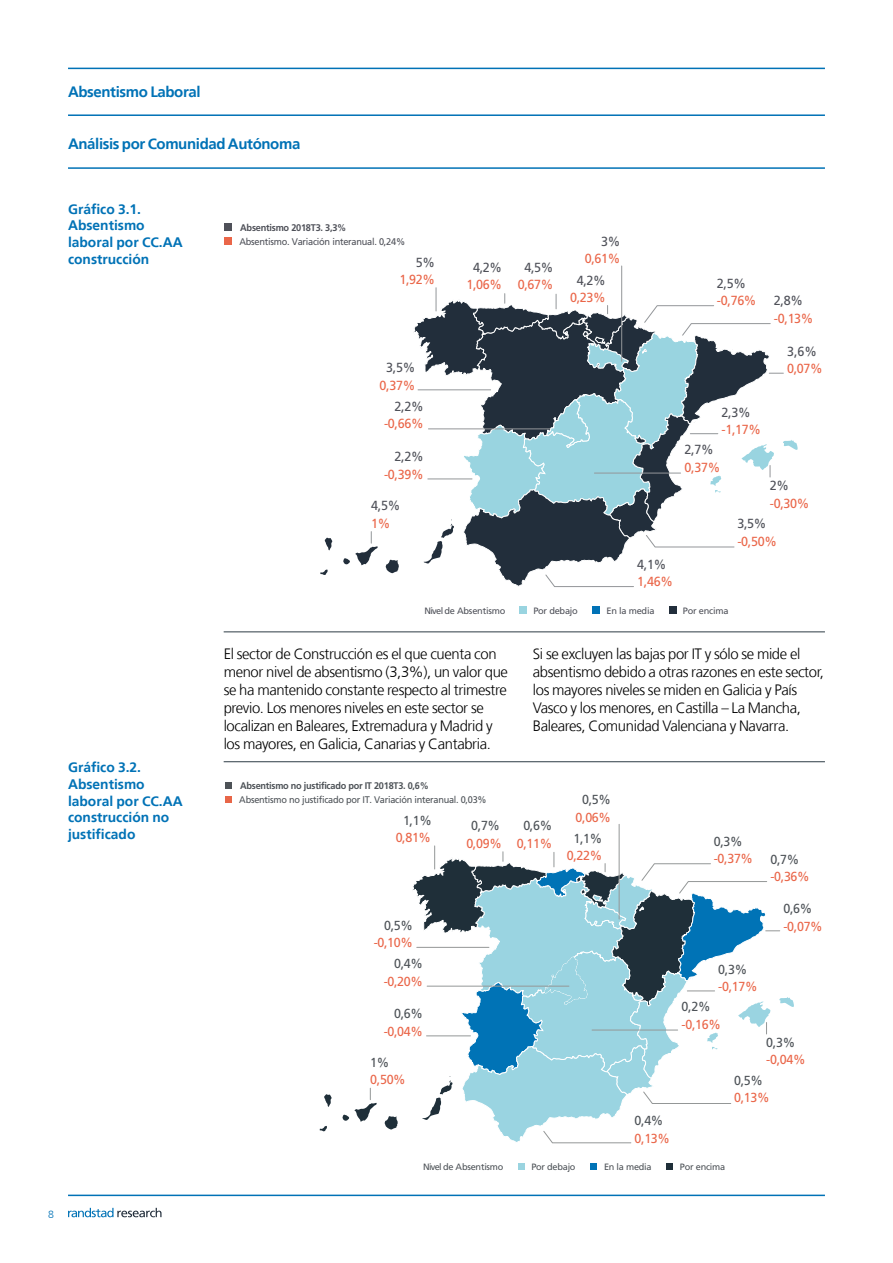
<style>
.page{position:relative;width:893px;height:1263px;background:#fff}
.page>*{position:absolute;margin:0;border:0;box-sizing:border-box;transform-origin:0 0}
.t1{font:300 15px/18px "Frutiger";letter-spacing:-.025em;color:#000}
.t2{font:700 15px "Frutiger";letter-spacing:-.025em;color:#0072b6}
.t3{font:700 13.8px/16.5px "Frutiger";color:#0072b6}
.t4{font:13.2px "Frutiger";letter-spacing:-.025em;color:#ea6649;scale:.95 1}
.t5{font:13.2px "Frutiger";color:#4f5159;scale:.95 1}
.t6{font:13.05px "Frutiger";letter-spacing:-.025em;color:#ea6649;scale:.95 1}
.t7{font:13.05px "Frutiger";color:#4d5257;scale:.95 1}
.t8{font:300 10.5px "Frutiger";color:#0072b6}
.t9{font:9.6px "Frutiger";letter-spacing:-.025em;color:#4d5257;scale:.95 1}
.t10{font:700 9.6px "Frutiger";letter-spacing:-.025em;color:#4d5257;scale:.95 1}
.t11{font:9.6px "Frutiger";letter-spacing:-.025em;color:#4f5159;scale:.95 1}
.t12{font:700 9.6px "Frutiger";letter-spacing:-.025em;color:#4f5159;scale:.95 1}
.t13{font:9.15px "Frutiger";letter-spacing:-.025em;color:#4f5159}
.t14{font:9.15px "Frutiger";letter-spacing:-.025em;color:#4d5257}
</style>
<div class="page">
<hr style="left:68px;top:1194px;width:757px;height:2px;background:#0072b6">
<hr style="left:68px;top:68px;width:757px;height:1px;background:#0072b6">
<hr style="left:68px;top:114px;width:757px;height:2px;background:#0072b6">
<hr style="left:68px;top:167px;width:757px;height:2px;background:#0072b6">
<svg style="left:68px;top:1208px;width:94px;height:9px"></svg>
<hr style="left:224px;top:761px;width:601px;height:1px;background:#2e3c45">
<hr style="left:224px;top:631px;width:601px;height:1px;background:#2e3c45">
<div style="left:225px;top:238px;width:7px;height:7px;background:#ea6649"></div>
<div style="left:225px;top:224px;width:7px;height:7px;background:#4f5159"></div>
<hr style="left:621px;top:266px;width:1px;height:95px;background:#939699">
<svg style="left:320px;top:288px;width:478px;height:299px"></svg>
<div style="left:519px;top:607px;width:7px;height:7px;background:#99d4e0"></div>
<div style="left:593px;top:607px;width:7px;height:7px;background:#0072b6"></div>
<div style="left:669px;top:607px;width:7px;height:7px;background:#222e3b"></div>
<hr style="left:619px;top:824px;width:1px;height:95px;background:#949797">
<div style="left:225px;top:796px;width:7px;height:7px;background:#e86648"></div>
<div style="left:225px;top:782px;width:7px;height:7px;background:#4d5257"></div>
<div style="left:518px;top:1163px;width:7px;height:7px;background:#9ad4e0"></div>
<div style="left:590px;top:1163px;width:7px;height:7px;background:#0073b6"></div>
<div style="left:666px;top:1163px;width:7px;height:7px;background:#1f2f39"></div>
<svg style="left:319px;top:846px;width:475px;height:298px"></svg>
<hr style="left:427px;top:986px;width:142px;height:1px;background:#949797">
<hr style="left:426px;top:1035px;width:44px;height:1px;background:#949797">
<p class="t2" style="left:68px;top:86px;width:134px">Absentismo Laboral</p>
<p class="t2" style="left:68px;top:137px;width:234px">Análisis por Comunidad Autónoma</p>
<p class="t3" style="left:68px;top:202px;width:116px">Gráfico 3.1.<br>Absentismo laboral por CC.AA construcción</p>
<p class="t3" style="left:68px;top:760px;width:116px">Gráfico 3.2.<br>Absentismo laboral por CC.AA construcción no justificado</p>
<p class="t8" style="left:48px;top:1210px;width:7px">8</p>
<p class="t12" style="left:240px;top:222px;width:113px">Absentismo 2018T3. 3,3%</p>
<p class="t11" style="left:239px;top:236px;width:176px">Absentismo. Variación interanual. 0,24%</p>
<p class="t5" style="left:416px;top:254px;width:22px">5%</p>
<p class="t4" style="left:399px;top:272px;width:39px">1,92%</p>
<p class="t5" style="left:386px;top:360px;width:32px">3,5%</p>
<p class="t4" style="left:380px;top:378px;width:39px">0,37%</p>
<p class="t5" style="left:395px;top:399px;width:32px">2,2%</p>
<p class="t4" style="left:384px;top:416px;width:43px">-0,66%</p>
<p class="t5" style="left:395px;top:449px;width:32px">2,2%</p>
<p class="t4" style="left:384px;top:466px;width:43px">-0,39%</p>
<p class="t5" style="left:371px;top:498px;width:32px">4,5%</p>
<p class="t4" style="left:371px;top:515px;width:22px">1%</p>
<p class="t5" style="left:473px;top:260px;width:32px">4,2%</p>
<p class="t4" style="left:466px;top:277px;width:39px">1,06%</p>
<p class="t5" style="left:524px;top:260px;width:32px">4,5%</p>
<p class="t4" style="left:518px;top:277px;width:39px">0,67%</p>
<p class="t5" style="left:601px;top:233px;width:22px">3%</p>
<p class="t4" style="left:585px;top:251px;width:39px">0,61%</p>
<p class="t5" style="left:577px;top:272px;width:32px">4,2%</p>
<p class="t4" style="left:570px;top:290px;width:39px">0,23%</p>
<p class="t5" style="left:637px;top:556px;width:32px">4,1%</p>
<p class="t4" style="left:637px;top:574px;width:39px">1,46%</p>
<p class="t5" style="left:717px;top:275px;width:32px">2,5%</p>
<p class="t4" style="left:717px;top:293px;width:43px">-0,76%</p>
<p class="t5" style="left:774px;top:293px;width:32px">2,8%</p>
<p class="t4" style="left:774px;top:311px;width:43px">-0,13%</p>
<p class="t5" style="left:787px;top:343px;width:33px">3,6%</p>
<p class="t4" style="left:787px;top:361px;width:39px">0,07%</p>
<p class="t5" style="left:721px;top:404px;width:32px">2,3%</p>
<p class="t4" style="left:721px;top:422px;width:43px">-1,17%</p>
<p class="t5" style="left:685px;top:442px;width:32px">2,7%</p>
<p class="t4" style="left:685px;top:459px;width:39px">0,37%</p>
<p class="t5" style="left:770px;top:478px;width:22px">2%</p>
<p class="t4" style="left:770px;top:495px;width:43px">-0,30%</p>
<p class="t5" style="left:737px;top:516px;width:32px">3,5%</p>
<p class="t4" style="left:737px;top:533px;width:43px">-0,50%</p>
<p class="t13" style="left:424px;top:605px;width:82px">Nivel de Absentismo</p>
<p class="t13" style="left:533px;top:605px;width:46px">Por debajo</p>
<p class="t13" style="left:606px;top:605px;width:49px">En la media</p>
<p class="t13" style="left:683px;top:605px;width:47px">Por encima</p>
<p class="t1" style="left:224px;top:646px;width:286px">El sector de Construcción es el que cuenta con menor nivel de absentismo (3,3%), un valor que se ha mantenido constante respecto al trimestre previo. Los menores niveles en este sector se localizan en Baleares, Extremadura y Madrid y los mayores, en Galicia, Canarias y Cantabria.</p>
<p class="t1" style="left:533px;top:646px;width:293px">Si se excluyen las bajas por IT y sólo se mide el absentismo debido a otras razones en este sector, los mayores niveles se miden en Galicia y País Vasco y los menores, en Castilla – La Mancha, Baleares, Comunidad Valenciana y Navarra.</p>
<p class="t10" style="left:240px;top:780px;width:200px">Absentismo no justificado por IT 2018T3. 0,6%</p>
<p class="t9" style="left:239px;top:794px;width:262px">Absentismo no justificado por IT. Variación interanual. 0,03%</p>
<p class="t7" style="left:403px;top:813px;width:32px">1,1%</p>
<p class="t6" style="left:396px;top:830px;width:39px">0,81%</p>
<p class="t7" style="left:471px;top:818px;width:32px">0,7%</p>
<p class="t6" style="left:466px;top:835px;width:39px">0,09%</p>
<p class="t7" style="left:523px;top:818px;width:32px">0,6%</p>
<p class="t6" style="left:517px;top:835px;width:39px">0,11%</p>
<p class="t7" style="left:582px;top:792px;width:32px">0,5%</p>
<p class="t6" style="left:576px;top:809px;width:39px">0,06%</p>
<p class="t7" style="left:573px;top:830px;width:32px">1,1%</p>
<p class="t6" style="left:567px;top:848px;width:39px">0,22%</p>
<p class="t7" style="left:384px;top:918px;width:32px">0,5%</p>
<p class="t6" style="left:374px;top:935px;width:43px">-0,10%</p>
<p class="t7" style="left:394px;top:956px;width:32px">0,4%</p>
<p class="t6" style="left:384px;top:973px;width:43px">-0,20%</p>
<p class="t7" style="left:394px;top:1006px;width:32px">0,6%</p>
<p class="t6" style="left:384px;top:1023px;width:43px">-0,04%</p>
<p class="t7" style="left:370px;top:1054px;width:22px">1%</p>
<p class="t6" style="left:370px;top:1072px;width:39px">0,50%</p>
<p class="t7" style="left:635px;top:1113px;width:32px">0,4%</p>
<p class="t6" style="left:635px;top:1130px;width:39px">0,13%</p>
<p class="t7" style="left:714px;top:834px;width:32px">0,3%</p>
<p class="t6" style="left:714px;top:851px;width:43px">-0,37%</p>
<p class="t7" style="left:770px;top:851px;width:32px">0,7%</p>
<p class="t6" style="left:770px;top:869px;width:43px">-0,36%</p>
<p class="t7" style="left:783px;top:901px;width:32px">0,6%</p>
<p class="t6" style="left:783px;top:918px;width:43px">-0,07%</p>
<p class="t7" style="left:718px;top:962px;width:32px">0,3%</p>
<p class="t6" style="left:718px;top:979px;width:43px">-0,17%</p>
<p class="t7" style="left:682px;top:999px;width:32px">0,2%</p>
<p class="t6" style="left:682px;top:1016px;width:43px">-0,16%</p>
<p class="t7" style="left:766px;top:1035px;width:32px">0,3%</p>
<p class="t6" style="left:766px;top:1052px;width:43px">-0,04%</p>
<p class="t7" style="left:734px;top:1073px;width:32px">0,5%</p>
<p class="t6" style="left:734px;top:1090px;width:39px">0,13%</p>
<p class="t14" style="left:423px;top:1161px;width:82px">Nivel de Absentismo</p>
<p class="t14" style="left:531px;top:1161px;width:46px">Por debajo</p>
<p class="t14" style="left:604px;top:1161px;width:49px">En la media</p>
<p class="t14" style="left:680px;top:1161px;width:47px">Por encima</p>
</div>
